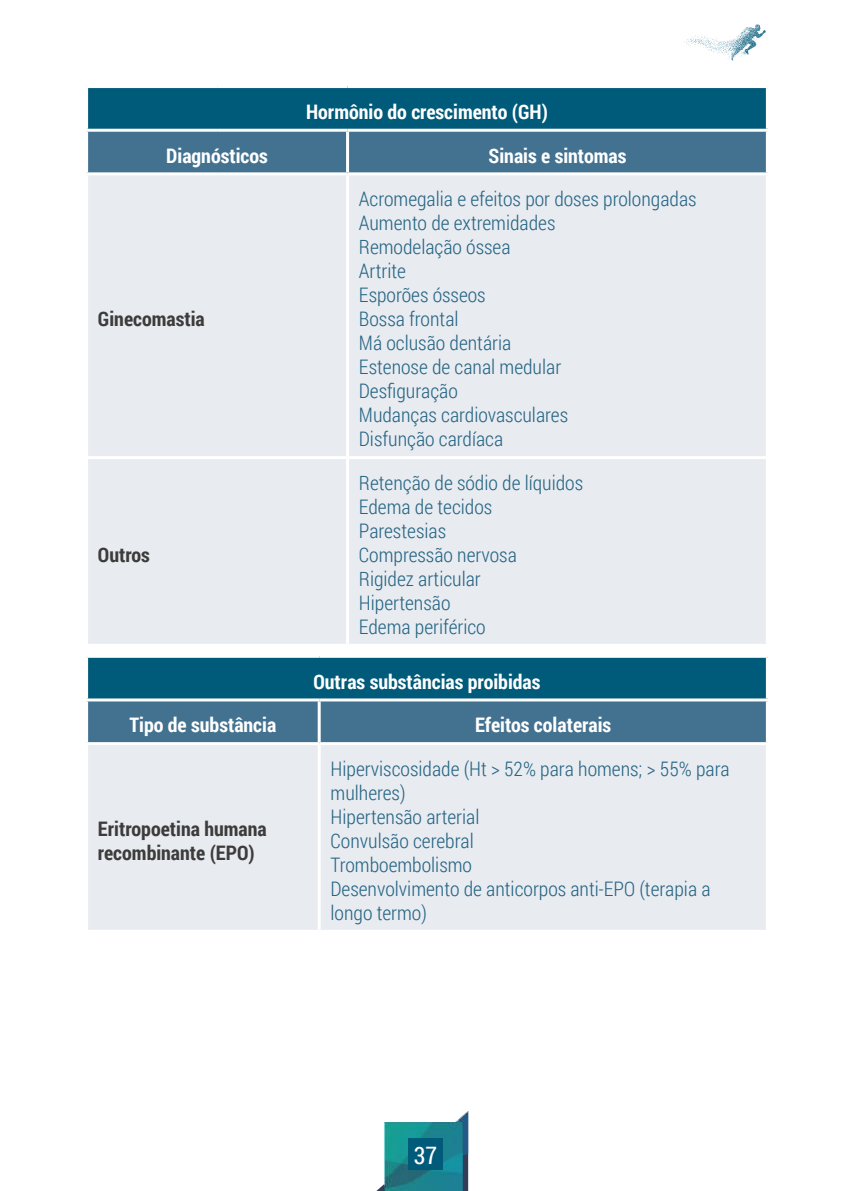
<style>
.page{position:relative;width:851px;height:1191px;background:#fff}
.page>*{position:absolute;margin:0;border:0;box-sizing:border-box;transform-origin:0 0}
.t1{font:24px "Roboto Condensed";color:#fff}
.t2{font:300 20px/24px "Roboto Condensed";color:#266584}
.t3{font:700 20px "Roboto Condensed";color:#fff}
.t4{font:700 20px/24px "Roboto Condensed";color:#3c3c3b}
</style>
<div class="page">
<svg style="left:376px;top:1166px;width:92px;height:25px"></svg>
<img style="left:455px;top:1111px;width:13px;height:55px">
<img style="left:384px;top:1122px;width:78px;height:29px">
<img style="left:384px;top:1151px;width:78px;height:40px">
<div style="left:408px;top:1138px;width:35px;height:32px;background:#005a79"></div>
<svg style="left:684px;top:24px;width:81px;height:37px"></svg>
<div style="left:87px;top:87px;width:680px;height:43px;background:#005a79"></div>
<div style="left:88px;top:132px;width:677px;height:40px;background:#437290"></div>
<div style="left:88px;top:175px;width:677px;height:469px;background:#e8ebf0"></div>
<hr style="left:346px;top:132px;width:3px;height:40px;background:#fff">
<hr style="left:346px;top:175px;width:3px;height:281px;background:#fff">
<hr style="left:85px;top:456px;width:132px;height:3px;background:#fff">
<hr style="left:217px;top:456px;width:130px;height:3px;background:#fff">
<hr style="left:347px;top:456px;width:421px;height:3px;background:#fff">
<hr style="left:346px;top:459px;width:3px;height:185px;background:#fff">
<hr style="left:85px;top:85px;width:132px;height:3px;background:#fff">
<hr style="left:85px;top:88px;width:3px;height:41px;background:#fff">
<hr style="left:217px;top:85px;width:130px;height:3px;background:#fff">
<hr style="left:347px;top:85px;width:421px;height:3px;background:#fff">
<hr style="left:765px;top:88px;width:3px;height:41px;background:#fff">
<hr style="left:85px;top:129px;width:132px;height:3px;background:#fff">
<hr style="left:217px;top:129px;width:130px;height:3px;background:#fff">
<hr style="left:347px;top:129px;width:421px;height:3px;background:#fff">
<div style="left:87px;top:656px;width:680px;height:44px;background:#005a79"></div>
<div style="left:88px;top:701px;width:677px;height:41px;background:#437290"></div>
<div style="left:88px;top:745px;width:677px;height:184px;background:#e8ebf0"></div>
<hr style="left:85px;top:698px;width:234px;height:3px;background:#fff">
<hr style="left:319px;top:698px;width:449px;height:3px;background:#fff">
<hr style="left:317px;top:701px;width:3px;height:41px;background:#fff">
<hr style="left:317px;top:745px;width:3px;height:184px;background:#fff">
<hr style="left:85px;top:655px;width:234px;height:3px;background:#fff">
<hr style="left:85px;top:658px;width:3px;height:40px;background:#fff">
<hr style="left:319px;top:655px;width:449px;height:3px;background:#fff">
<hr style="left:765px;top:658px;width:3px;height:40px;background:#fff">
<p class="t3" style="left:306px;top:98px;width:243px">Hormônio do crescimento (GH)</p>
<p class="t3" style="left:166px;top:141px;width:103px">Diagnósticos</p>
<p class="t3" style="left:488px;top:141px;width:139px">Sinais e sintomas</p>
<p class="t4" style="left:98px;top:306px;width:108px">Ginecomastia</p>
<p class="t4" style="left:98px;top:542px;width:54px">Outros</p>
<p class="t2" style="left:359px;top:186px;width:339px">Acromegalia e efeitos por doses prolongadas<br>Aumento de extremidades<br>Remodelação óssea<br>Artrite<br>Esporões ósseos<br>Bossa frontal<br>Má oclusão dentária<br>Estenose de canal medular<br>Desfiguração<br>Mudanças cardiovasculares<br>Disfunção cardíaca</p>
<p class="t2" style="left:359px;top:470px;width:226px">Retenção de sódio de líquidos<br>Edema de tecidos<br>Parestesias<br>Compressão nervosa<br>Rigidez articular<br>Hipertensão<br>Edema periférico</p>
<p class="t3" style="left:313px;top:667px;width:228px">Outras substâncias proibidas</p>
<p class="t3" style="left:129px;top:711px;width:148px">Tipo de substância</p>
<p class="t3" style="left:475px;top:711px;width:137px">Efeitos colaterais</p>
<p class="t4" style="left:98px;top:816px;width:170px">Eritropoetina humana recombinante (EPO)</p>
<p class="t2" style="left:330px;top:756px;width:400px">Hiperviscosidade (Ht &gt; 52% para homens; &gt; 55% para mulheres)<br>Hipertensão arterial<br>Convulsão cerebral<br>Tromboembolismo<br>Desenvolvimento de anticorpos anti-EPO (terapia a longo termo)</p>
<p class="t1" style="left:413px;top:1138px;width:25px">37</p>
</div>
